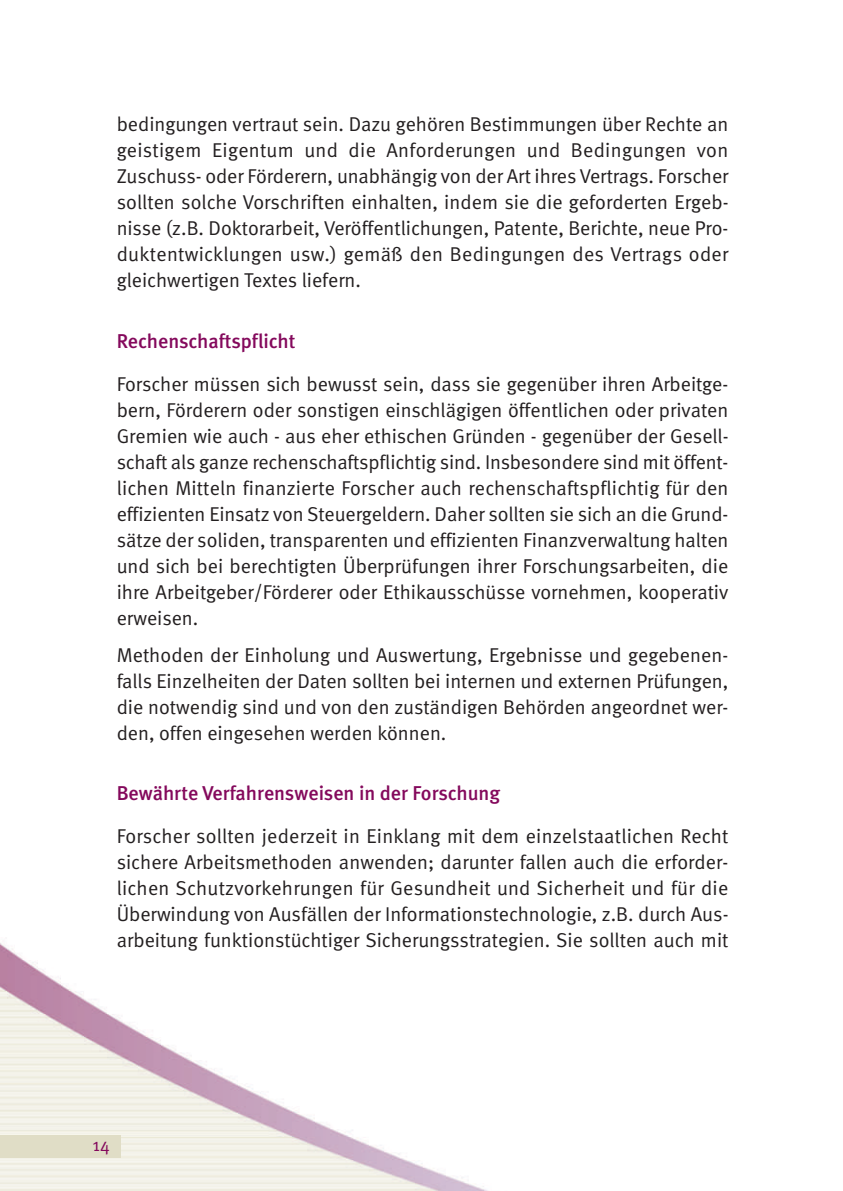
<style>
.page{position:relative;width:843px;height:1191px;background:#fff}
.page>*{position:absolute;margin:0;border:0;box-sizing:border-box;transform-origin:0 0}
.t1{font:20px/26px "Meta Normal";color:#231f20;text-align:justify}
.t2{font:500 20px "Meta";color:#84095c}
.t3{font:18px "Meta Normal";color:#84095c}
</style>
<div class="page">
<svg style="left:0;top:943px;width:488px;height:248px"></svg>
<p class="t1" style="left:117px;top:113px;width:613px">bedingungen vertraut sein. Dazu gehören Bestimmungen über Rechte an geistigem Eigentum und die Anforderungen und Bedingungen von Zuschuss- oder Förderern, unabhängig von der Art ihres Vertrags. Forscher sollten solche Vorschriften einhalten, indem sie die geforderten Ergeb&shy;nisse (z.B. Doktorarbeit, Veröffentlichungen, Patente, Berichte, neue Pro&shy;duktentwicklungen usw.) gemäß den Bedingungen des Vertrags oder gleichwertigen Textes liefern.</p>
<p class="t2" style="left:117px;top:332px;width:180px">Rechenschaftspflicht</p>
<p class="t1" style="left:117px;top:372px;width:613px">Forscher müssen sich bewusst sein, dass sie gegenüber ihren Arbeitge&shy;bern, Förderern oder sonstigen einschlägigen öffentlichen oder privaten Gremien wie auch - aus eher ethischen Gründen - gegenüber der Gesell&shy;schaft als ganze rechenschaftspflichtig sind. Insbesondere sind mit öffent&shy;lichen Mitteln finanzierte Forscher auch rechenschaftspflichtig für den effizienten Einsatz von Steuergeldern. Daher sollten sie sich an die Grund&shy;sätze der soliden, transparenten und effizienten Finanzverwaltung halten und sich bei berechtigten Überprüfungen ihrer Forschungsarbeiten, die ihre Arbeitgeber/Förderer oder Ethikausschüsse vornehmen, kooperativ erweisen.</p>
<p class="t1" style="left:117px;top:643px;width:613px">Methoden der Einholung und Auswertung, Ergebnisse und gegebenen&shy;falls Einzelheiten der Daten sollten bei internen und externen Prüfungen, die notwendig sind und von den zuständigen Behörden angeordnet wer&shy;den, offen eingesehen werden können.</p>
<p class="t2" style="left:117px;top:785px;width:385px">Bewährte Verfahrensweisen in der Forschung</p>
<p class="t1" style="left:117px;top:824px;width:613px">Forscher sollten jederzeit in Einklang mit dem einzelstaatlichen Recht sichere Arbeitsmethoden anwenden; darunter fallen auch die erforder&shy;lichen Schutzvorkehrungen für Gesundheit und Sicherheit und für die Überwindung von Ausfällen der Informationstechnologie, z.B. durch Aus&shy;arbeitung funktionstüchtiger Sicherungsstrategien. Sie sollten auch mit</p>
<p class="t3" style="left:92px;top:1138px;width:19px">14</p>
</div>
